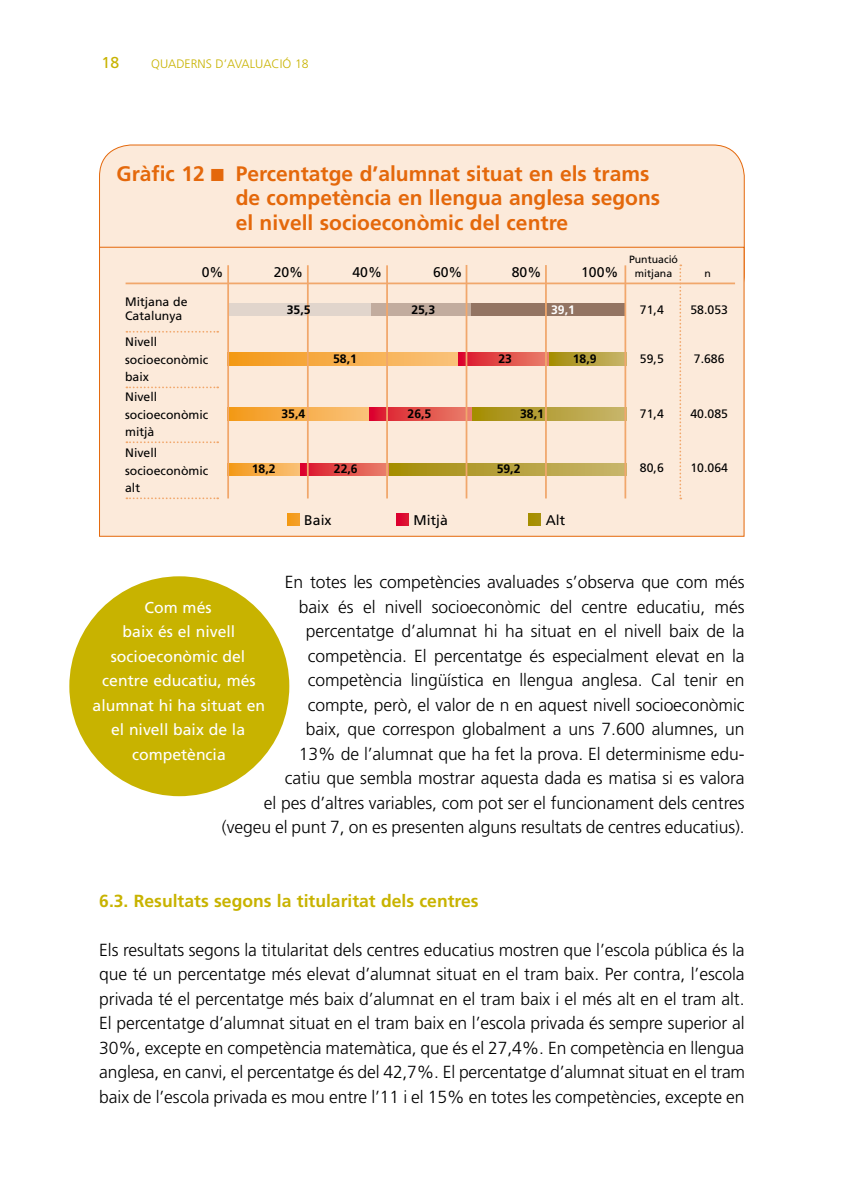
<style>
.page{position:relative;width:844px;height:1191px;background:#fff}
.page>*{position:absolute;margin:0;border:0;box-sizing:border-box;transform-origin:0 0}
.t1{font:700 21px/24.5px "Frutiger";color:#e4680b}
.t2{font:300 17.5px/24.5px "Frutiger";letter-spacing:-.005em;color:#000;text-align:right}
.t3{font:700 17.5px "Frutiger";color:#c8b300}
.t4{font:15.75px/24.5px "Frutiger";color:#fff;text-align:center}
.t5{font:15.75px "Frutiger";color:#c8b300}
.t6{font:14px "Frutiger";color:#000}
.t7{font:12.25px/17.5px "Frutiger";color:#000}
.t8{font:700 12.25px "Frutiger";color:#000}
.t9{font:300 12.25px "Frutiger";color:#c8b300}
.t10{font:700 12.25px "Frutiger";color:#fff}
.t11{font:10.5px "Frutiger";color:#000}
.s1{font-size:14px}
.s2{color:#fff}
</style>
<div class="page">
<div style="left:69px;top:576px;width:220px;height:220px;background:#c8b300;border-radius:50%"></div>
<div style="left:99px;top:145px;width:645px;height:161px;background:#fceada;border-radius:32px"></div>
<div style="left:99px;top:247px;width:645px;height:290px;background:#fceada;border:1px solid #e4680b"></div>
<hr style="left:125px;top:282px;width:609px;height:2px;background:#f1a76b">
<svg style="left:126px;top:331px;width:92px;height:2px"></svg>
<svg style="left:126px;top:386px;width:92px;height:2px"></svg>
<svg style="left:126px;top:497px;width:92px;height:2px"></svg>
<div style="left:228px;top:304px;width:142px;height:12px;background:#e1d5cc"></div>
<div style="left:370px;top:304px;width:101px;height:12px;background:#c2ac9e"></div>
<div style="left:471px;top:304px;width:154px;height:12px;background:#937462"></div>
<svg style="left:229px;top:353px;width:229px;height:12px;background:#f6ad49"></svg>
<svg style="left:458px;top:353px;width:91px;height:12px"></svg>
<svg style="left:549px;top:353px;width:75px;height:12px"></svg>
<svg style="left:229px;top:408px;width:140px;height:12px;background:#f6ad49"></svg>
<svg style="left:369px;top:408px;width:104px;height:12px"></svg>
<svg style="left:473px;top:408px;width:151px;height:12px;background:#b6a03a"></svg>
<svg style="left:229px;top:463px;width:72px;height:12px"></svg>
<svg style="left:301px;top:463px;width:88px;height:12px"></svg>
<svg style="left:389px;top:463px;width:235px;height:12px;background:#b6a13a"></svg>
<svg style="left:126px;top:441px;width:92px;height:2px"></svg>
<hr style="left:227px;top:265px;width:2px;height:233px;background:#f1a76b">
<hr style="left:307px;top:265px;width:1px;height:233px;background:#f1a76b">
<hr style="left:386px;top:265px;width:2px;height:233px;background:#f1a76b">
<hr style="left:465px;top:265px;width:2px;height:233px;background:#f1a76b">
<hr style="left:545px;top:265px;width:1px;height:233px;background:#f1a76b">
<hr style="left:624px;top:265px;width:2px;height:233px;background:#f1a76b">
<svg style="left:679px;top:264px;width:2px;height:235px"></svg>
<p class="t5" style="left:102px;top:53px;width:19px">18</p>
<p class="t9" style="left:151px;top:57px;width:41px">Quaderns</p>
<p class="t9" style="left:215px;top:57px;width:56px">d’avaluació</p>
<p class="t9" style="left:295px;top:57px;width:15px">18</p>
<p class="t1" style="left:236px;top:161px;width:426px;text-indent:-119px">Gràfic 12 ■ Percentatge d’alumnat situat en els trams de competència en llengua anglesa segons el nivell socioeconòmic del centre</p>
<p class="t11" style="left:629px;top:253px;width:51px">Puntuació</p>
<p class="t6" style="left:202px;top:263px;width:23px">0%</p>
<p class="t6" style="left:273px;top:263px;width:31px">20%</p>
<p class="t6" style="left:352px;top:263px;width:31px">40%</p>
<p class="t6" style="left:433px;top:263px;width:31px">60%</p>
<p class="t6" style="left:511px;top:263px;width:31px">80%</p>
<p class="t11" style="left:581px;top:267px;width:93px"><span class="s1">100%</span> mitjana</p>
<p class="t11" style="left:704px;top:267px;width:8px">n</p>
<p class="t7" style="left:125px;top:294px;width:64px;line-height:14px">Mitjana de<br>Catalunya</p>
<p class="t7" style="left:125px;top:333px;width:85px">Nivell socioeconòmic baix</p>
<p class="t7" style="left:125px;top:388px;width:85px">Nivell socioeconòmic mitjà</p>
<p class="t7" style="left:125px;top:444px;width:85px">Nivell socioeconòmic alt</p>
<p class="t8" style="left:287px;top:302px;width:25px">35,5</p>
<p class="t8" style="left:411px;top:302px;width:25px">25,3</p>
<p class="t10" style="left:551px;top:302px;width:25px">39,1</p>
<p class="t8" style="left:333px;top:351px;width:25px">58,1</p>
<p class="t8" style="left:498px;top:351px;width:15px">23</p>
<p class="t8" style="left:572px;top:351px;width:25px">18,9</p>
<p class="t7" style="left:639px;top:301px;width:25px">71,4</p>
<p class="t7" style="left:639px;top:350px;width:25px">59,5</p>
<p class="t7" style="left:690px;top:301px;width:39px">58.053</p>
<p class="t7" style="left:693px;top:350px;width:32px">7.686</p>
<p class="t8" style="left:281px;top:407px;width:25px">35,4</p>
<p class="t8" style="left:407px;top:407px;width:25px">26,5</p>
<p class="t8" style="left:520px;top:407px;width:25px">38,1</p>
<p class="t7" style="left:639px;top:405px;width:25px">71,4</p>
<p class="t7" style="left:690px;top:405px;width:39px">40.085</p>
<p class="t8" style="left:252px;top:462px;width:25px">18,2</p>
<p class="t8" style="left:334px;top:462px;width:25px">22,6</p>
<p class="t8" style="left:496px;top:462px;width:25px">59,2</p>
<p class="t7" style="left:639px;top:459px;width:25px">80,6</p>
<p class="t7" style="left:690px;top:459px;width:39px">10.064</p>
<p class="t6" style="left:286px;top:512px;width:46px"><span class="s2">■</span> Baix</p>
<p class="t6" style="left:396px;top:512px;width:53px"><span class="s2">■</span> Mitjà</p>
<p class="t6" style="left:528px;top:512px;width:39px"><span class="s2">■</span> Alt</p>
<p class="t2" style="left:222px;top:570px;width:524px">En totes les competències avaluades s’observa que com més<br>baix és el nivell socioeconòmic del centre educatiu, més percentatge d’alumnat hi ha situat en el nivell baix de la competència. El percentatge és especialment elevat en la competència lingüística en llengua anglesa. Cal tenir en<br>compte, però, el valor de n en aquest nivell socioeconòmic<br>baix, que correspon globalment a uns 7.600 alumnes, un<br>13% de l’alumnat que ha fet la prova. El determinisme edu-<br>catiu que sembla mostrar aquesta dada es matisa si es valora<br>el pes d’altres variables, com pot ser el funcionament dels centres (vegeu el punt 7, on es presenten alguns resultats de centres educatius).</p>
<p class="t4" style="left:93px;top:595px;width:174px">Com més<br>baix és el nivell socioeconòmic del centre educatiu, més alumnat hi ha situat en el nivell baix de la competència</p>
<p class="t3" style="left:99px;top:890px;width:380px">6.3. Resultats segons la titularitat dels centres</p>
<p class="t2" style="left:99px;top:937px;width:647px;text-align:justify">Els resultats segons la titularitat dels centres educatius mostren que l’escola pública és la que té un percentatge més elevat d’alumnat situat en el tram baix. Per contra, l’escola privada té el percentatge més baix d’alumnat en el tram baix i el més alt en el tram alt.<br>El percentatge d’alumnat situat en el tram baix en l’escola privada és sempre superior al 30%, excepte en competència matemàtica, que és el 27,4%. En competència en llengua anglesa, en canvi, el percentatge és del 42,7%. El percentatge d’alumnat situat en el tram baix de l’escola privada es mou entre l’11 i el 15% en totes les competències, excepte en</p>
</div>
